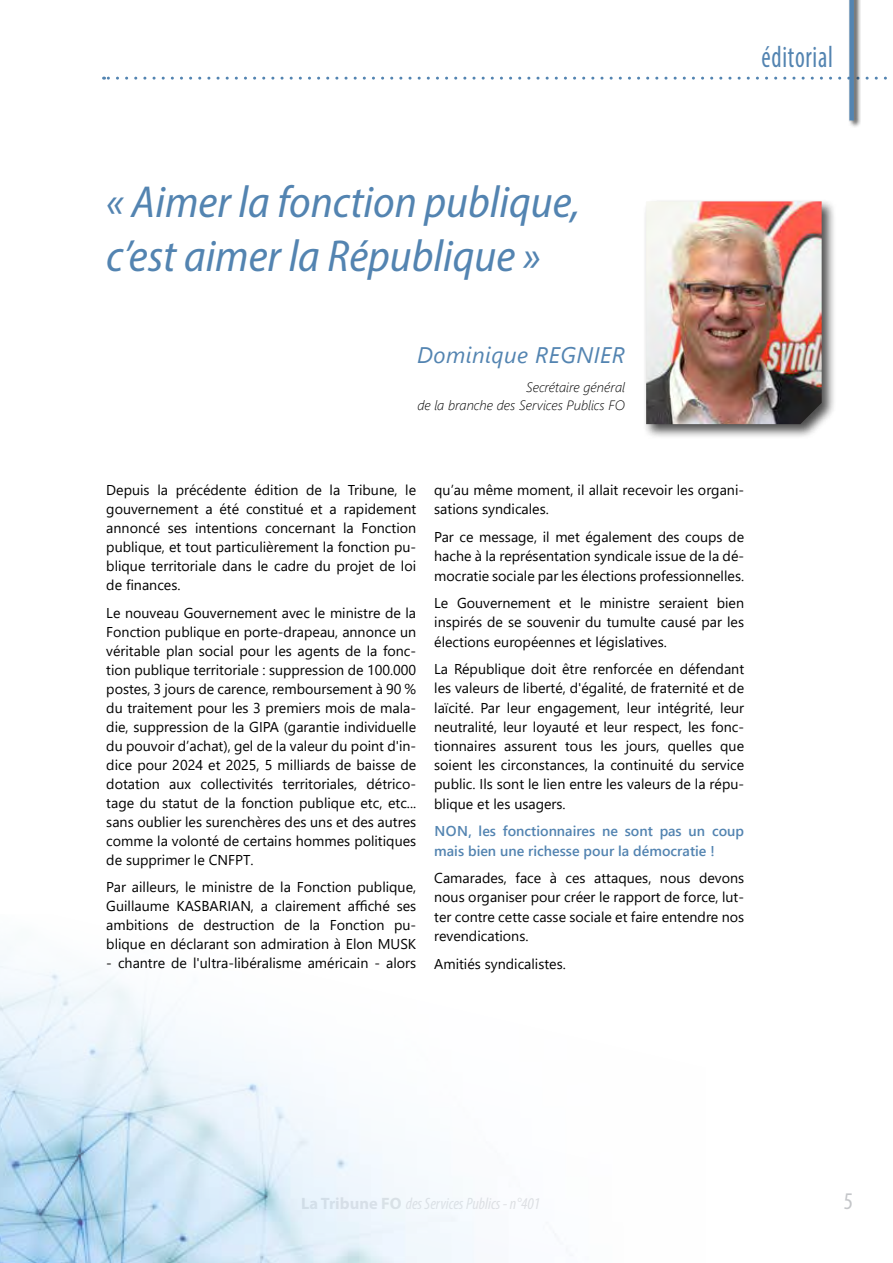
<style>
.page{position:relative;width:893px;height:1263px;background:#fff}
.page>*{position:absolute;margin:0;border:0;box-sizing:border-box;transform-origin:0 0}
.t1{font:italic semi-condensed 45px/54px "Myriad Pro";color:#5384b1}
.t2{font:condensed 30.6px "Myriad Pro";letter-spacing:.03em;color:#5384b1;scale:.83 1}
.t3{font:condensed 24px "Myriad Pro";color:#c4c6c9}
.t4{font:italic 22.5px "Segoe UI";letter-spacing:.02em;color:#5384b1}
.t5{font:italic condensed 16.5px "Myriad Pro";color:#c4c6c9}
.t6{font:14.25px/19px "Segoe UI";color:#000;text-align:justify}
.t7{font:600 14.25px/19.2px "Segoe UI";color:#5384b1}
.t8{font:italic 300 13.5px/18px "Segoe UI";color:#000;text-align:right}
.s1{font-weight:700;font-style:normal;font-stretch:normal}
</style>
<div class="page">
<img style="left:0;top:960px;width:556px;height:303px">
<div style="left:643px;top:198px;width:194px;height:241px;background:#000;opacity:.7"></div>
<img style="left:646px;top:201px;width:176px;height:223px">
<svg style="left:104px;top:77px;width:783px;height:3px"></svg>
<div style="left:848px;top:0;width:13px;height:128px;background:#000;opacity:.75"></div>
<div style="left:849px;top:0;width:5px;height:120px;background:#5384b1"></div>
<h2 class="t2" style="left:761px;top:38px;width:88px">éditorial</h2>
<h1 class="t1" style="left:106px;top:174px;width:475px">« Aimer la fonction publique, c’est aimer la République »</h1>
<h3 class="t4" style="left:417px;top:334px;width:209px">Dominique REGNIER</h3>
<p class="t8" style="left:417px;top:376px;width:209px">Secrétaire général<br>de la branche des Services Publics FO</p>
<p class="t6" style="left:106px;top:479px;width:311px">Depuis la précédente édition de la Tribune, le gouvernement a été constitué et a rapidement annoncé ses intentions concernant la Fonction publique, et tout particulièrement la fonction pu&shy;blique territoriale dans le cadre du projet de loi de finances.</p>
<p class="t6" style="left:106px;top:602px;width:311px">Le nouveau Gouvernement avec le ministre de la Fonction publique en porte-drapeau, annonce un véritable plan social pour les agents de la fonc&shy;tion publique territoriale : suppression de 100.000 postes, 3 jours de carence, remboursement à 90 % du traitement pour les 3 premiers mois de mala&shy;die, suppression de la GIPA (garantie individuelle du pouvoir d’achat), gel de la valeur du point d'in&shy;dice pour 2024 et 2025, 5 milliards de baisse de dotation aux collectivités territoriales, détrico&shy;tage du statut de la fonction publique etc, etc... sans oublier les surenchères des uns et des autres comme la volonté de certains hommes politiques de supprimer le CNFPT.</p>
<p class="t6" style="left:106px;top:876px;width:311px">Par ailleurs, le ministre de la Fonction publique, Guillaume KASBARIAN, a clairement affiché ses ambitions de destruction de la Fonction pu&shy;blique en déclarant son admiration à Elon MUSK</p>
<p class="t6" style="left:106px;top:952px;width:311px">- chantre de l'ultra-libéralisme américain - alors</p>
<p class="t6" style="left:434px;top:479px;width:311px">qu’au même moment, il allait recevoir les organi&shy;sations syndicales.</p>
<p class="t6" style="left:434px;top:526px;width:311px">Par ce message, il met également des coups de hache à la représentation syndicale issue de la dé&shy;mocratie sociale par les élections professionnelles.</p>
<p class="t6" style="left:434px;top:592px;width:311px">Le Gouvernement et le ministre seraient bien inspirés de se souvenir du tumulte causé par les élections européennes et législatives.</p>
<p class="t6" style="left:434px;top:658px;width:311px">La République doit être renforcée en défendant les valeurs de liberté, d'égalité, de fraternité et de laïcité. Par leur engagement, leur intégrité, leur neutralité, leur loyauté et leur respect, les fonc&shy;tionnaires assurent tous les jours, quelles que soient les circonstances, la continuité du service public. Ils sont le lien entre les valeurs de la répu&shy;blique et les usagers.</p>
<p class="t7" style="left:434px;top:820px;width:311px">NON, les fonctionnaires ne sont pas un coup mais bien une richesse pour la démocratie !</p>
<p class="t6" style="left:434px;top:867px;width:311px">Camarades, face à ces attaques, nous devons nous organiser pour créer le rapport de force, lut&shy;ter contre cette casse sociale et faire entendre nos revendications.</p>
<p class="t6" style="left:434px;top:953px;width:133px">Amitiés syndicalistes.</p>
<p class="t5" style="left:301px;top:1193px;width:241px"><span class="s1">La Tribune FO</span> des Services Publics - n°401</p>
<h3 class="t3" style="left:844px;top:1186px;width:11px">5</h3>
</div>
